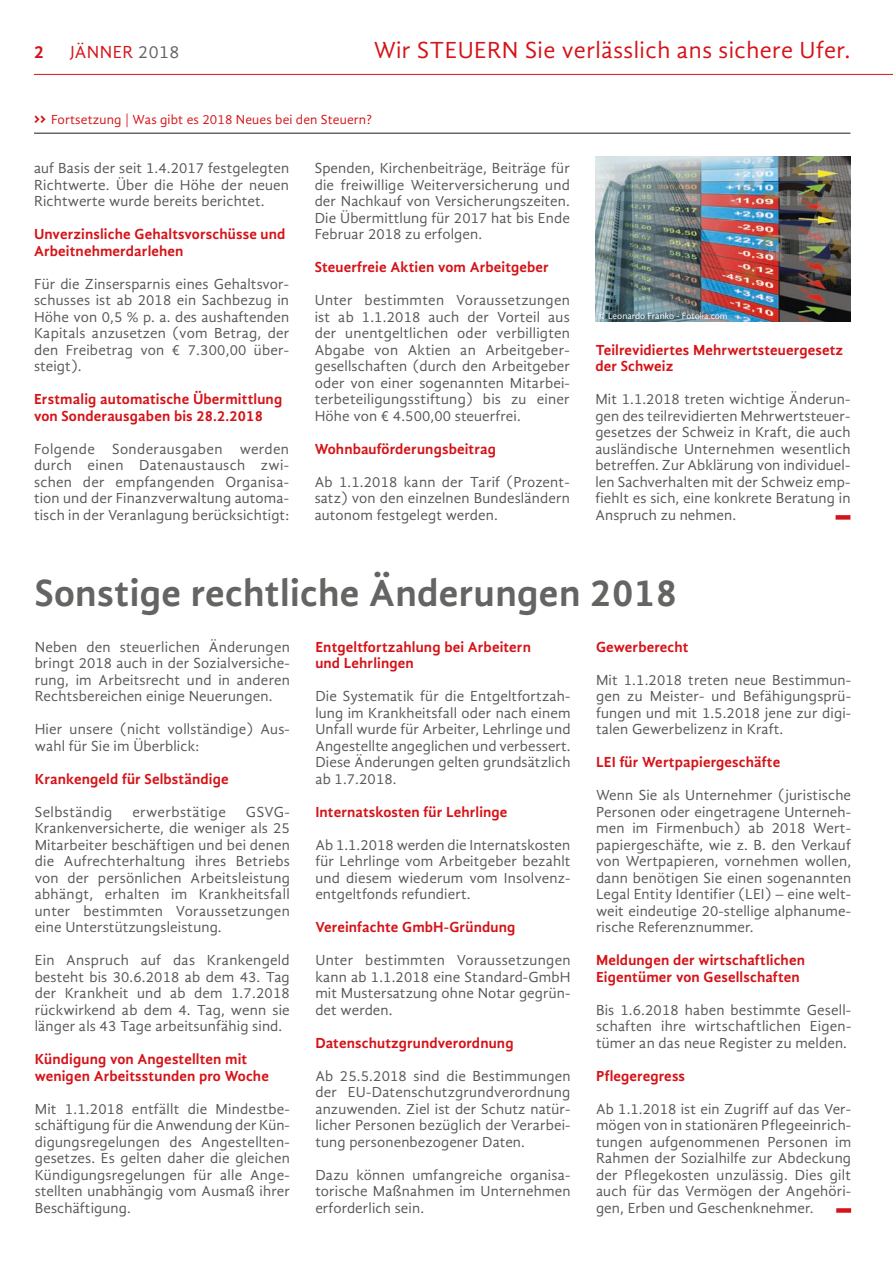
<style>
.page{position:relative;width:893px;height:1263px;background:#fff}
.page>*{position:absolute;margin:0;border:0;box-sizing:border-box;transform-origin:0 0}
.t1{font:700 39px "Gandhi Sans";letter-spacing:.01em;color:#646463}
.t2{font:24px "Gandhi Sans";letter-spacing:.02em;color:#d51318}
.t3{font:18px "Gandhi Sans";letter-spacing:.025em;color:#d51318}
.t4{font:700 18px "Gandhi Sans";color:#d51318}
.t5{font:15px/16.5px "Gandhi Sans";letter-spacing:.01em;color:#575756;text-align:justify}
.t6{font:700 15px/16.5px "Gandhi Sans";letter-spacing:.01em;color:#d51318}
.t7{font:15px "Gandhi Sans";letter-spacing:.03em;color:#575756}
.t8{font:13.5px "Gandhi Sans";letter-spacing:.01em;color:#d51318}
.t9{font:9.3px "Gandhi Sans";color:#fff}
.s1{color:#646463}
.s2{font-family:"Zeroes";font-size:15px}
</style>
<div class="page">
<div style="left:836px;top:515px;width:14px;height:5px;background:#d51318"></div>
<div style="left:836px;top:1208px;width:15px;height:5px;background:#d51318"></div>
<img style="left:595px;top:157px;width:255px;height:165px">
<hr style="left:34px;top:133px;width:816px;height:1px;background:#1d1d1b">
<hr style="left:34px;top:74px;width:859px;height:1px;background:#d51318">
<p class="t4" style="left:34px;top:42px;width:11px">2</p>
<p class="t3" style="left:70px;top:42px;width:111px">JÄNNER <span class="s1">2018</span></p>
<h2 class="t2" style="left:374px;top:37px;width:478px">Wir STEUERN Sie verlässlich ans sichere Ufer.</h2>
<p class="t8" style="left:34px;top:111px;width:339px"><span class="s2">&gt;&gt;</span> Fortsetzung | Was gibt es 2018 Neues bei den Steuern?</p>
<p class="t5" style="left:34px;top:160px;width:257px">auf Basis der seit 1.4.2017 festgelegten Richtwerte. Über die Höhe der neuen Richtwerte wurde bereits berichtet.</p>
<p class="t6" style="left:34px;top:226px;width:253px">Unverzinsliche Gehaltsvorschüsse und<br>Arbeitnehmerdarlehen</p>
<p class="t5" style="left:34px;top:275px;width:257px">Für die Zinsersparnis eines Gehaltsvor&shy;schusses ist ab 2018 ein Sachbezug in Höhe von 0,5 % p. a. des aushaftenden Kapitals anzusetzen (vom Betrag, der den Freibetrag von € 7.300,00 über&shy;steigt).</p>
<p class="t6" style="left:34px;top:391px;width:250px">Erstmalig automatische Übermittlung von Sonderausgaben bis 28.2.2018</p>
<p class="t5" style="left:34px;top:440px;width:257px">Folgende Sonderausgaben werden durch einen Datenaustausch zwi&shy;schen der empfangenden Organisa&shy;tion und der Finanzverwaltung automa&shy;tisch in der Veranlagung berücksichtigt:</p>
<p class="t5" style="left:315px;top:160px;width:257px">Spenden, Kirchenbeiträge, Beiträge für die freiwillige Weiterversicherung und der Nachkauf von Versicherungszeiten.<br>Die Übermittlung für 2017 hat bis Ende Februar 2018 zu erfolgen.</p>
<p class="t6" style="left:315px;top:259px;width:236px">Steuerfreie Aktien vom Arbeitgeber</p>
<p class="t5" style="left:315px;top:292px;width:257px">Unter bestimmten Voraussetzungen ist ab 1.1.2018 auch der Vorteil aus der unentgeltlichen oder verbilligten Abgabe von Aktien an Arbeitgeber&shy;gesellschaften (durch den Arbeitgeber oder von einer sogenannten Mitarbei&shy;terbeteiligungsstiftung) bis zu einer Höhe von € 4.500,00 steuerfrei.</p>
<p class="t6" style="left:315px;top:440px;width:183px">Wohnbauförderungsbeitrag</p>
<p class="t5" style="left:315px;top:473px;width:257px">Ab 1.1.2018 kann der Tarif (Prozent&shy;satz) von den einzelnen Bundesländern autonom festgelegt werden.</p>
<p class="t9" style="left:598px;top:310px;width:131px">© Leonardo Franko - Fotolia.com</p>
<p class="t6" style="left:595px;top:341px;width:249px">Teilrevidiertes Mehrwertsteuergesetz der Schweiz</p>
<p class="t5" style="left:595px;top:391px;width:257px">Mit 1.1.2018 treten wichtige Änderun&shy;gen des teilrevidierten Mehrwertsteuer&shy;gesetzes der Schweiz in Kraft, die auch ausländische Unternehmen wesentlich betreffen. Zur Abklärung von individuel&shy;len Sachverhalten mit der Schweiz emp&shy;fiehlt es sich, eine konkrete Beratung in Anspruch zu nehmen.</p>
<h1 class="t1" style="left:35px;top:570px;width:644px">Sonstige rechtliche Änderungen 2018</h1>
<p class="t5" style="left:35px;top:638px;width:257px">Neben den steuerlichen Änderungen bringt 2018 auch in der Sozialversiche&shy;rung, im Arbeitsrecht und in anderen Rechtsbereichen einige Neuerungen.</p>
<p class="t5" style="left:35px;top:721px;width:257px">Hier unsere (nicht vollständige) Aus&shy;wahl für Sie im Überblick:</p>
<p class="t6" style="left:35px;top:770px;width:196px">Krankengeld für Selbständige</p>
<p class="t7" style="left:35px;top:803px;width:79px">Selbständig</p>
<p class="t7" style="left:132px;top:803px;width:95px">erwerbstätige</p>
<p class="t6" style="left:315px;top:638px;width:217px">Entgeltfortzahlung bei Arbeitern und Lehrlingen</p>
<p class="t5" style="left:315px;top:688px;width:257px">Die Systematik für die Entgeltfortzah&shy;lung im Krankheitsfall oder nach einem Unfall wurde für Arbeiter, Lehrlinge und Angestellte angeglichen und verbessert.<br>Diese Änderungen gelten grundsätzlich ab 1.7.2018.</p>
<p class="t6" style="left:315px;top:803px;width:194px">Internatskosten für Lehrlinge</p>
<p class="t5" style="left:315px;top:836px;width:257px">Ab 1.1.2018 werden die Internatskosten für Lehrlinge vom Arbeitgeber bezahlt und diesem wiederum vom Insolvenz&shy;entgeltfonds refundiert.</p>
<p class="t6" style="left:315px;top:919px;width:201px">Vereinfachte GmbH-Gründung</p>
<p class="t5" style="left:315px;top:952px;width:257px">Unter bestimmten Voraussetzungen kann ab 1.1.2018 eine Standard-GmbH mit Mustersatzung ohne Notar gegrün&shy;det werden.</p>
<p class="t6" style="left:315px;top:1034px;width:200px">Datenschutzgrundverordnung</p>
<p class="t5" style="left:315px;top:1067px;width:257px">Ab 25.5.2018 sind die Bestimmungen der EU-Datenschutzgrundverordnung anzuwenden. Ziel ist der Schutz natür&shy;licher Personen bezüglich der Verarbei&shy;tung personenbezogener Daten.</p>
<p class="t5" style="left:315px;top:1166px;width:257px">Dazu können umfangreiche organisa&shy;torische Maßnahmen im Unternehmen erforderlich sein.</p>
<p class="t6" style="left:596px;top:638px;width:94px">Gewerberecht</p>
<p class="t5" style="left:596px;top:671px;width:257px">Mit 1.1.2018 treten neue Bestimmun&shy;gen zu Meister- und Befähigungsprü&shy;fungen und mit 1.5.2018 jene zur digi&shy;talen Gewerbelizenz in Kraft.</p>
<p class="t6" style="left:596px;top:754px;width:186px">LEI für Wertpapiergeschäfte</p>
<p class="t5" style="left:596px;top:787px;width:257px">Wenn Sie als Unternehmer (juristische Personen oder eingetragene Unterneh&shy;men im Firmenbuch) ab 2018 Wert&shy;papiergeschäfte, wie z. B. den Verkauf von Wertpapieren, vornehmen wollen, dann benötigen Sie einen sogenannten Legal Entity Identifier (LEI) – eine welt&shy;weit eindeutige 20-stellige alphanume&shy;rische Referenznummer.</p>
<p class="t6" style="left:596px;top:952px;width:210px">Meldungen der wirtschaftlichen<br>Eigentümer von Gesellschaften</p>
<p class="t5" style="left:596px;top:1001px;width:257px">Bis 1.6.2018 haben bestimmte Gesell&shy;schaften ihre wirtschaftlichen Eigen&shy;tümer an das neue Register zu melden.</p>
<p class="t6" style="left:596px;top:1067px;width:91px">Pflegeregress</p>
<p class="t5" style="left:596px;top:1100px;width:257px">Ab 1.1.2018 ist ein Zugriff auf das Ver&shy;mögen von in stationären Pflegeeinrich&shy;tungen aufgenommenen Personen im Rahmen der Sozialhilfe zur Abdeckung der Pflegekosten unzulässig. Dies gilt auch für das Vermögen der Angehöri&shy;gen, Erben und Geschenknehmer.</p>
<p class="t5" style="left:35px;top:803px;width:257px;text-indent:211px">GSVG-Krankenversicherte, die weniger als 25<br>Mitarbeiter beschäftigen und bei denen die Aufrechterhaltung ihres Betriebs von der persönlichen Arbeitsleistung abhängt, erhalten im Krankheitsfall unter bestimmten Voraussetzungen eine Unterstützungsleistung.</p>
<p class="t5" style="left:35px;top:952px;width:257px">Ein Anspruch auf das Krankengeld besteht bis 30.6.2018 ab dem 43. Tag der Krankheit und ab dem 1.7.2018 rückwirkend ab dem 4. Tag, wenn sie länger als 43 Tage arbeitsunfähig sind.</p>
<p class="t6" style="left:35px;top:1051px;width:236px">Kündigung von Angestellten mit wenigen Arbeitsstunden pro Woche</p>
<p class="t5" style="left:35px;top:1100px;width:257px">Mit 1.1.2018 entfällt die Mindestbe&shy;schäftigung für die Anwendung der Kün&shy;digungsregelungen des Angestellten&shy;gesetzes. Es gelten daher die gleichen Kündigungsregelungen für alle Ange&shy;stellten unabhängig vom Ausmaß ihrer Beschäftigung.</p>
</div>
